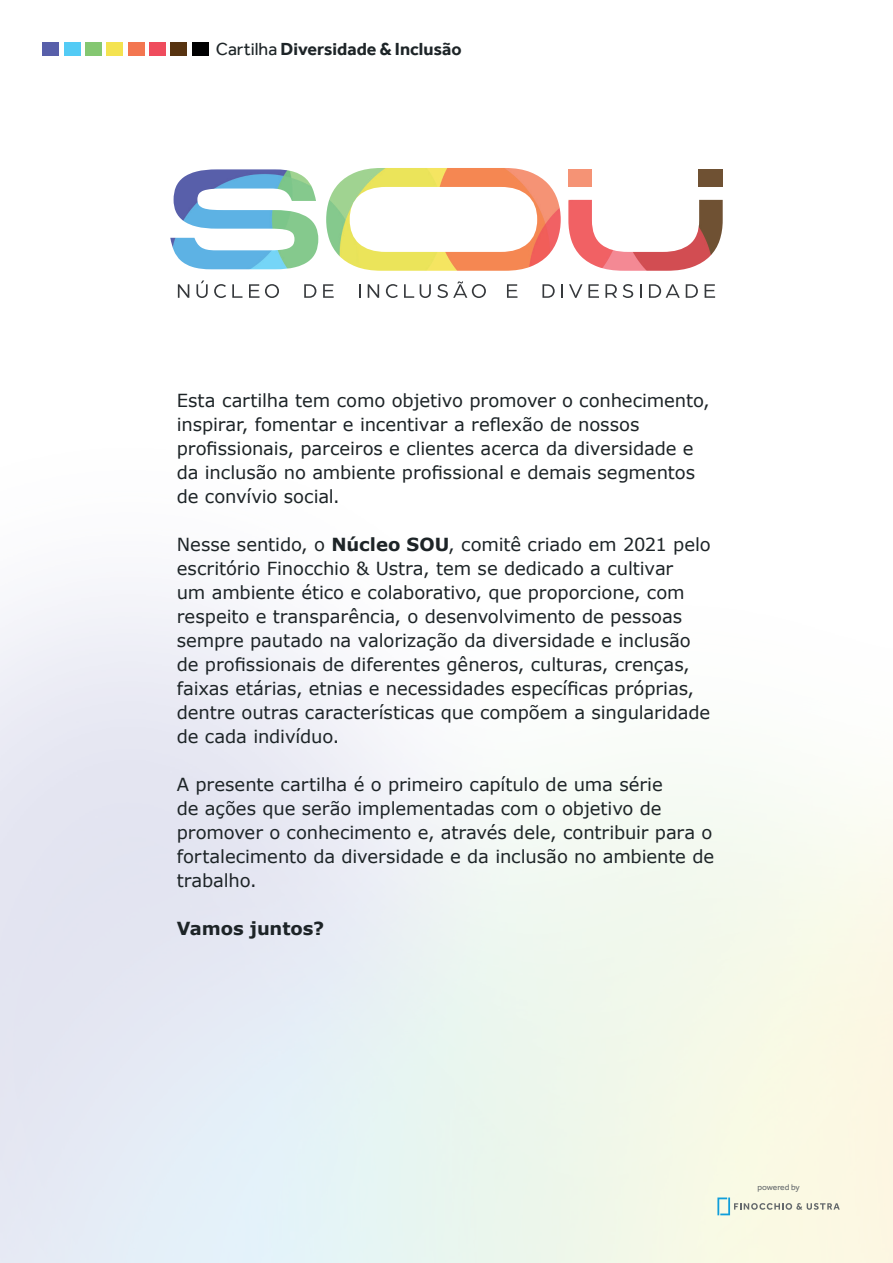
<style>
.page{position:relative;width:893px;height:1263px;background:#fff}
.page>*{position:absolute;margin:0;border:0;box-sizing:border-box;transform-origin:0 0}
.t1{font:18px/24px "Verdana";letter-spacing:-.005em;color:#1d2427}
.t2{font:700 18px "Effra";color:#1d2427}
.t3{font:700 18px "Verdana";letter-spacing:-.005em;color:#1d2427}
.t4{font:8.55px "Effra";letter-spacing:-.015em;color:#64696c}
.s1{font-weight:400}
.s2{font-weight:700}
</style>
<div class="page">
<img style="left:0;top:42px;width:893px;height:1221px">
<svg style="left:717px;top:1197px;width:123px;height:18px;background:#dde2d3"></svg>
<div style="left:43px;top:43px;width:16px;height:13px;background:#585faa"></div>
<div style="left:64px;top:43px;width:16px;height:13px;background:#53cbf5"></div>
<div style="left:85px;top:43px;width:17px;height:13px;background:#84c771"></div>
<div style="left:106px;top:43px;width:17px;height:13px;background:#f4e350"></div>
<div style="left:128px;top:43px;width:16px;height:13px;background:#f37650"></div>
<div style="left:149px;top:43px;width:17px;height:13px;background:#ef4c5d"></div>
<div style="left:170px;top:43px;width:17px;height:13px;background:#573310"></div>
<div style="left:192px;top:43px;width:16px;height:13px;background:#000001"></div>
<img style="left:170px;top:169px;width:148px;height:100px">
<img style="left:326px;top:168px;width:235px;height:103px">
<img style="left:568px;top:200px;width:155px;height:71px">
<img style="left:699px;top:169px;width:23px;height:18px">
<img style="left:568px;top:169px;width:24px;height:18px">
<svg style="left:178px;top:284px;width:11px;height:14px"></svg>
<svg style="left:196px;top:280px;width:12px;height:18px"></svg>
<svg style="left:214px;top:284px;width:12px;height:14px"></svg>
<svg style="left:232px;top:284px;width:10px;height:14px"></svg>
<svg style="left:249px;top:284px;width:30px;height:14px"></svg>
<svg style="left:304px;top:284px;width:12px;height:14px"></svg>
<svg style="left:323px;top:284px;width:11px;height:14px"></svg>
<svg style="left:359px;top:284px;width:1px;height:14px"></svg>
<svg style="left:368px;top:284px;width:11px;height:14px"></svg>
<svg style="left:386px;top:284px;width:12px;height:14px"></svg>
<svg style="left:404px;top:284px;width:10px;height:14px"></svg>
<svg style="left:420px;top:284px;width:11px;height:14px"></svg>
<svg style="left:437px;top:281px;width:49px;height:17px"></svg>
<svg style="left:507px;top:284px;width:10px;height:14px"></svg>
<svg style="left:542px;top:284px;width:13px;height:14px"></svg>
<svg style="left:561px;top:284px;width:2px;height:14px"></svg>
<svg style="left:569px;top:284px;width:13px;height:14px"></svg>
<svg style="left:588px;top:284px;width:11px;height:14px"></svg>
<svg style="left:605px;top:284px;width:12px;height:14px"></svg>
<svg style="left:623px;top:284px;width:10px;height:14px"></svg>
<svg style="left:640px;top:284px;width:2px;height:14px"></svg>
<svg style="left:649px;top:284px;width:31px;height:14px"></svg>
<svg style="left:686px;top:284px;width:12px;height:14px"></svg>
<svg style="left:705px;top:284px;width:10px;height:14px"></svg>
<p class="t2" style="left:216px;top:38px;width:247px"><span class="s1">Cartilha</span> Diversidade &amp; Inclusão</p>
<p class="t1" style="left:177px;top:388px;width:534px">Esta cartilha tem como objetivo promover o conhecimento, inspirar, fomentar e incentivar a reflexão de nossos profissionais, parceiros e clientes acerca da diversidade e da inclusão no ambiente profissional e demais segmentos de convívio social.</p>
<p class="t1" style="left:177px;top:532px;width:536px">Nesse sentido, o <span class="s2">Núcleo SOU</span>, comitê criado em 2021 pelo escritório Finocchio &amp; Ustra, tem se dedicado a cultivar<br>um ambiente ético e colaborativo, que proporcione, com respeito e transparência, o desenvolvimento de pessoas sempre pautado na valorização da diversidade e inclusão de profissionais de diferentes gêneros, culturas, crenças, faixas etárias, etnias e necessidades específicas próprias, dentre outras características que compõem a singularidade de cada indivíduo.</p>
<p class="t1" style="left:177px;top:772px;width:539px">A presente cartilha é o primeiro capítulo de uma série<br>de ações que serão implementadas com o objetivo de promover o conhecimento e, através dele, contribuir para o fortalecimento da diversidade e da inclusão no ambiente de trabalho.</p>
<p class="t3" style="left:177px;top:916px;width:149px">Vamos juntos?</p>
<p class="t4" style="left:757px;top:1182px;width:44px">powered by</p>
</div>
